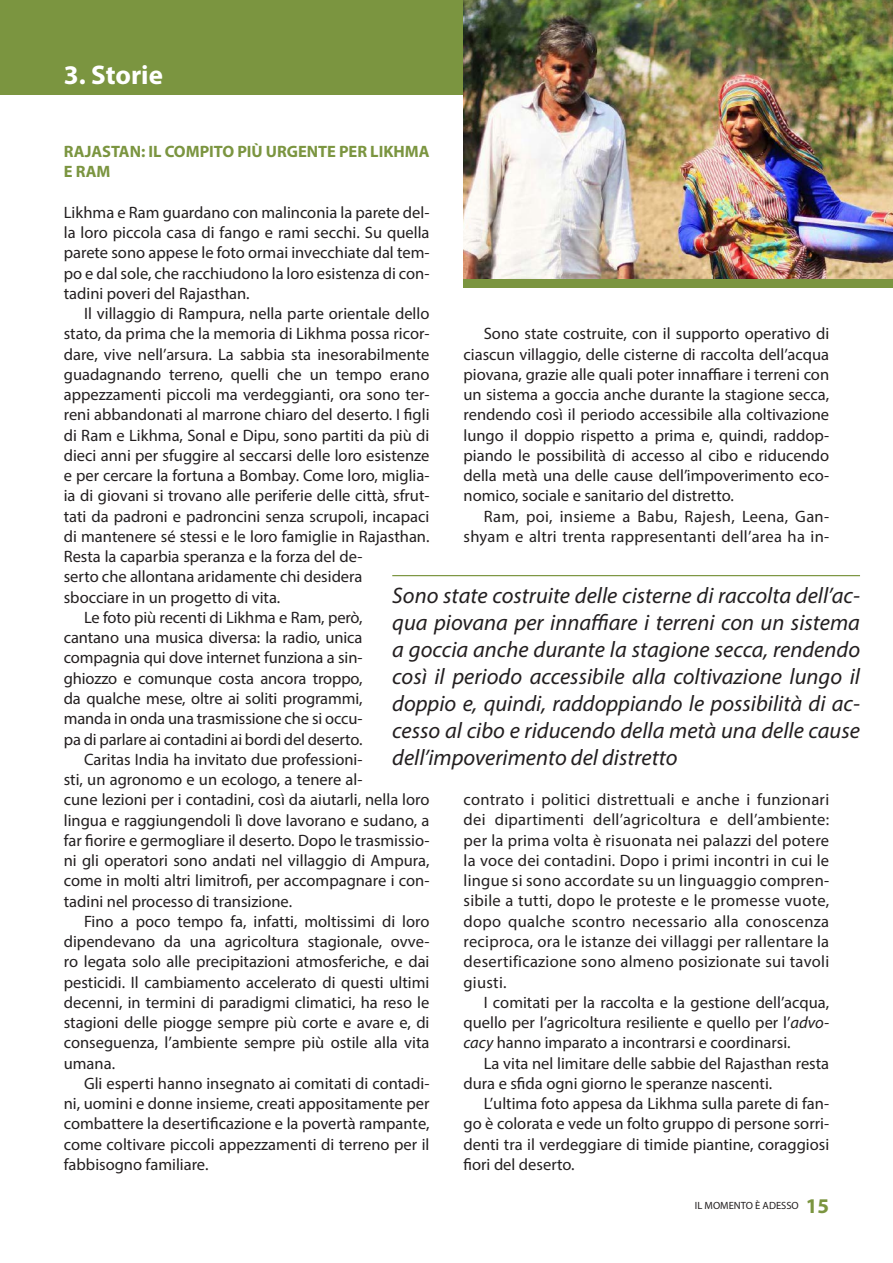
<style>
.page{position:relative;width:893px;height:1263px;background:#fff}
.page>*{position:absolute;margin:0;border:0;box-sizing:border-box;transform-origin:0 0}
.t1{font:700 27px "Myriad Pro";color:#fff}
.t2{font:italic 22.5px/27px "Myriad Pro";color:#231f20;text-align:justify}
.t3{font:16.5px/20.2px "Myriad Pro";color:#231f20;text-align:justify}
.t4{font:16.5px/20.2px "Myriad Pro";letter-spacing:.02em;color:#231f20;text-align:right}
.t5{font:700 16.5px/20.2px "Myriad Pro";color:#7b9540}
.t6{font:10.5px "Myriad Pro";color:#231f20}
.s1{font-style:italic}
.s2{font-weight:700;font-size:21px;color:#7b9540}
</style>
<div class="page">
<div style="left:0;top:0;width:893px;height:95px;background:#7b9540"></div>
<div style="left:463px;top:0;width:430px;height:288px;background:#7b9540"></div>
<img style="left:463px;top:0;width:430px;height:279px">
<hr style="left:392px;top:575px;width:468px;height:1px;background:#7b9540">
<p class="t1" style="left:64px;top:57px;width:101px">3. Storie</p>
<p class="t5" style="left:64px;top:141px;width:367px">RAJASTAN: IL COMPITO PIÙ URGENTE PER LIKHMA<br>E RAM</p>
<p class="t3" style="left:64px;top:202px;width:367px">Likhma e Ram guardano con malinconia la parete del&shy;la loro piccola casa di fango e rami secchi. Su quella parete sono appese le foto ormai invecchiate dal tem&shy;po e dal sole, che racchiudono la loro esistenza di con&shy;tadini poveri del Rajasthan.</p>
<p class="t3" style="left:64px;top:303px;width:367px;text-align:left;text-indent:20px">Il villaggio di Rampura, nella parte orientale dello stato, da prima che la memoria di Likhma possa ricor&shy;dare, vive nell’arsura. La sabbia sta inesorabilmente guadagnando terreno, quelli che un tempo erano appezzamenti piccoli ma verdeggianti, ora sono ter&shy;reni abbandonati al marrone chiaro del deserto. I figli di Ram e Likhma, Sonal e Dipu, sono partiti da più di dieci anni per sfuggire al seccarsi delle loro esistenze e per cercare la fortuna a Bombay. Come loro, miglia&shy;ia di giovani si trovano alle periferie delle città, sfrut&shy;tati da padroni e padroncini senza scrupoli, incapaci di mantenere sé stessi e le loro famiglie in Rajasthan.<br>Resta la caparbia speranza e la forza del de-<br>serto che allontana aridamente chi desidera sbocciare in un progetto di vita.</p>
<p class="t3" style="left:64px;top:607px;width:300px;text-indent:20px">Le foto più recenti di Likhma e Ram, però, cantano una musica diversa: la radio, unica compagnia qui dove internet funziona a sin&shy;ghiozzo e comunque costa ancora troppo, da qualche mese, oltre ai soliti programmi, manda in onda una trasmissione che si occu&shy;pa di parlare ai contadini ai bordi del deserto.</p>
<p class="t3" style="left:64px;top:749px;width:367px;text-align:left;text-indent:20px">Caritas India ha invitato due professioni-<br>sti, un agronomo e un ecologo, a tenere al-<br>cune lezioni per i contadini, così da aiutarli, nella loro lingua e raggiungendoli lì dove lavorano e sudano, a far fiorire e germogliare il deserto. Dopo le trasmissio&shy;ni gli operatori sono andati nel villaggio di Ampura, come in molti altri limitrofi, per accompagnare i con&shy;tadini nel processo di transizione.</p>
<p class="t3" style="left:64px;top:911px;width:367px;text-indent:20px">Fino a poco tempo fa, infatti, moltissimi di loro dipendevano da una agricoltura stagionale, ovve&shy;ro legata solo alle precipitazioni atmosferiche, e dai pesticidi. Il cambiamento accelerato di questi ultimi decenni, in termini di paradigmi climatici, ha reso le stagioni delle piogge sempre più corte e avare e, di conseguenza, l’ambiente sempre più ostile alla vita umana.</p>
<p class="t3" style="left:64px;top:1073px;width:367px;text-indent:20px">Gli esperti hanno insegnato ai comitati di contadi&shy;ni, uomini e donne insieme, creati appositamente per combattere la desertificazione e la povertà rampante, come coltivare piccoli appezzamenti di terreno per il fabbisogno familiare.</p>
<p class="t3" style="left:463px;top:323px;width:367px;text-indent:20px">Sono state costruite, con il supporto operativo di ciascun villaggio, delle cisterne di raccolta dell’acqua piovana, grazie alle quali poter innaffiare i terreni con un sistema a goccia anche durante la stagione secca, rendendo così il periodo accessibile alla coltivazione lungo il doppio rispetto a prima e, quindi, raddop&shy;piando le possibilità di accesso al cibo e riducendo della metà una delle cause dell’impoverimento eco&shy;nomico, sociale e sanitario del distretto.</p>
<p class="t4" style="left:463px;top:506px;width:367px">Ram, poi, insieme a Babu, Rajesh, Leena, Gan&shy;shyam e altri trenta rappresentanti dell’area ha in-</p>
<p class="t2" style="left:392px;top:582px;width:469px">Sono state costruite delle cisterne di raccolta dell’ac&shy;qua piovana per innaffiare i terreni con un sistema a goccia anche durante la stagione secca, rendendo così il periodo accessibile alla coltivazione lungo il doppio e, quindi, raddoppiando le possibilità di ac&shy;cesso al cibo e riducendo della metà una delle cause dell’impoverimento del distretto</p>
<p class="t3" style="left:463px;top:789px;width:367px">contrato i politici distrettuali e anche i funzionari dei dipartimenti dell’agricoltura e dell’ambiente: per la prima volta è risuonata nei palazzi del potere la voce dei contadini. Dopo i primi incontri in cui le lingue si sono accordate su un linguaggio compren&shy;sibile a tutti, dopo le proteste e le promesse vuote, dopo qualche scontro necessario alla conoscenza reciproca, ora le istanze dei villaggi per rallentare la desertificazione sono almeno posizionate sui tavoli giusti.</p>
<p class="t3" style="left:463px;top:992px;width:367px;text-indent:20px">I comitati per la raccolta e la gestione dell’acqua, quello per l’agricoltura resiliente e quello per l’<span class="s1">advo&shy;cacy</span> hanno imparato a incontrarsi e coordinarsi.</p>
<p class="t3" style="left:463px;top:1052px;width:367px;text-indent:20px">La vita nel limitare delle sabbie del Rajasthan resta dura e sfida ogni giorno le speranze nascenti.</p>
<p class="t3" style="left:463px;top:1093px;width:367px;text-indent:20px">L’ultima foto appesa da Likhma sulla parete di fan&shy;go è colorata e vede un folto gruppo di persone sorri&shy;denti tra il verdeggiare di timide piantine, coraggiosi fiori del deserto.</p>
<p class="t6" style="left:695px;top:1199px;width:136px">IL MOMENTO È ADESSO <span class="s2">15</span></p>
</div>
